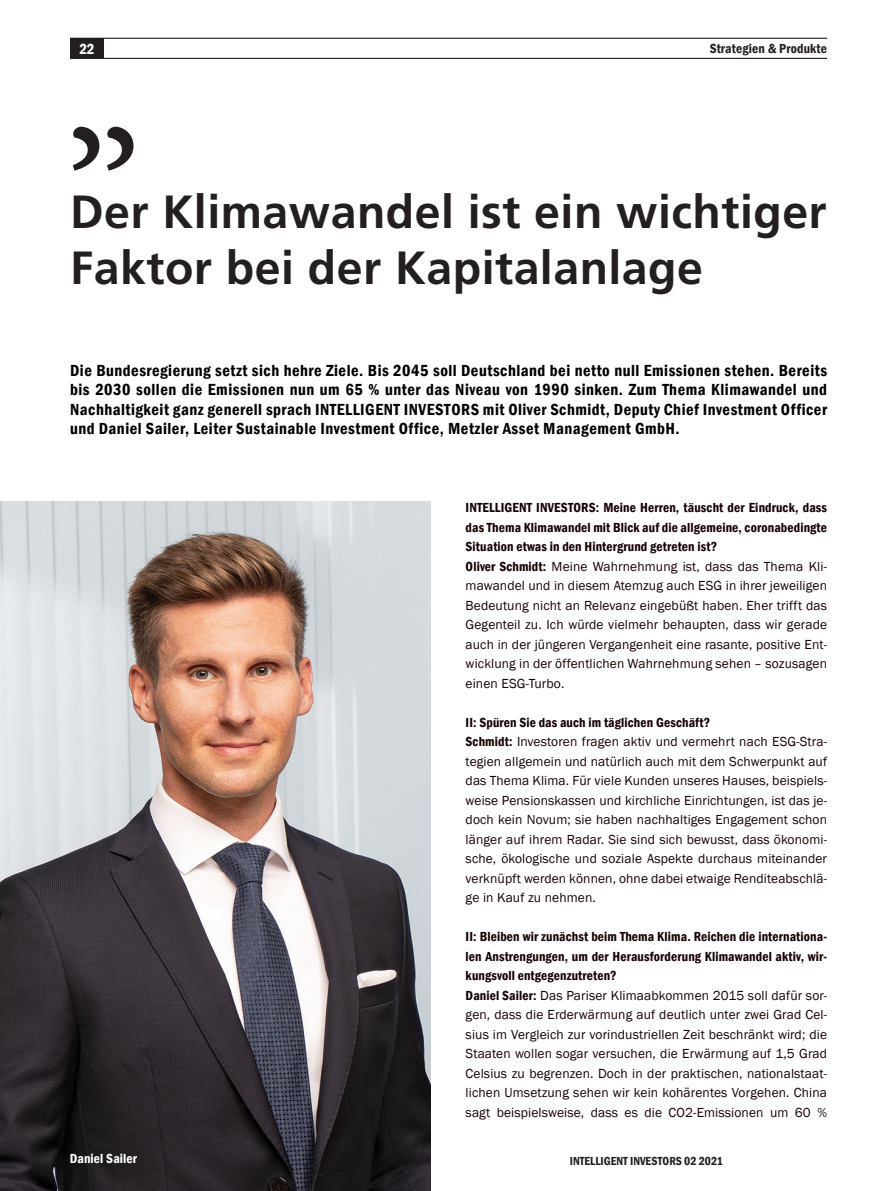
<style>
.page{position:relative;width:893px;height:1191px;background:#fff}
.page>*{position:absolute;margin:0;border:0;box-sizing:border-box;transform-origin:0 0}
.t1{font:184.5px "Minion Pro";color:#231f20}
.t2{font:700 46.5px/55.8px "Frutiger LT Pro";letter-spacing:.01em;color:#231f20}
.Fließtext_-_Standard{font:600 condensed 16.5px/19.5px "Franklin Gothic";letter-spacing:.03em;color:#000;text-align:justify}
.t3{font:600 condensed 15px "Franklin Gothic";color:#fff}
.Fließtext_-_Standard-2{font:13.5px/19.5px "Franklin Gothic";letter-spacing:.01em;color:#170000;text-align:justify}
.Fließtext_-_Standard-3{font:600 condensed 13.5px/19.5px "Franklin Gothic";letter-spacing:.01em;color:#170000;text-align:justify}
.t4{font:600 condensed 13.5px "Franklin Gothic";letter-spacing:.01em;color:#231f20}
.Fließtext_-_Standard-4{font:600 condensed 13.5px "Franklin Gothic";letter-spacing:.01em;color:#fff}
.t5{font:600 condensed 12px "Franklin Gothic";color:#231f20}
.s1{font-weight:600;font-stretch:condensed}
</style>
<div class="page">
<hr style="left:70px;top:38px;width:757px;height:1px;background:#231f20">
<hr style="left:70px;top:58px;width:757px;height:1px;background:#231f20">
<div style="left:70px;top:38px;width:34px;height:21px;background:#231f20"></div>
<img style="left:0;top:502px;width:431px;height:689px">
<p class="t3" style="left:79px;top:39px;width:17px">22</p>
<p class="t1" style="left:64px;top:-33px;width:81px">„</p>
<p class="t4" style="left:710px;top:40px;width:119px">Strategien &amp; Produkte</p>
<p class="t2" style="left:70px;top:184px;width:758px">Der Klimawandel ist ein wichtiger<br>Faktor bei der Kapitalanlage</p>
<p class="Fließtext_-_Standard" style="left:70px;top:360px;width:758px">Die Bundesregierung setzt sich hehre Ziele. Bis 2045 soll Deutschland bei netto null Emissionen stehen. Bereits bis 2030 sollen die Emissionen nun um 65 % unter das Niveau von 1990 sinken. Zum Thema Klimawandel und Nachhaltigkeit ganz generell sprach INTELLIGENT INVESTORS mit Oliver Schmidt, Deputy Chief Investment Officer und Daniel Sailer, Leiter Sustainable Investment Office, Metzler Asset Management GmbH.</p>
<p class="Fließtext_-_Standard-4" style="left:70px;top:1149px;width:69px">Daniel Sailer</p>
<p class="Fließtext_-_Standard-3" style="left:466px;top:497px;width:363px">INTELLIGENT INVESTORS: Meine Herren, täuscht der Eindruck, dass das Thema Klimawandel mit Blick auf die allgemeine, coronabedingte Situation etwas in den Hintergrund getreten ist?</p>
<p class="Fließtext_-_Standard-2" style="left:466px;top:556px;width:363px"><span class="s1">Oliver Schmidt:</span> Meine Wahrnehmung ist, dass das Thema Kli&shy;mawandel und in diesem Atemzug auch ESG in ihrer jeweiligen Bedeutung nicht an Relevanz eingebüßt haben. Eher trifft das Gegenteil zu. Ich würde vielmehr behaupten, dass wir gerade auch in der jüngeren Vergangenheit eine rasante, positive Ent&shy;wicklung in der öffentlichen Wahrnehmung sehen – sozusagen einen ESG-Turbo.</p>
<p class="Fließtext_-_Standard-3" style="left:466px;top:712px;width:246px">II: Spüren Sie das auch im täglichen Geschäft?</p>
<p class="Fließtext_-_Standard-2" style="left:466px;top:732px;width:363px"><span class="s1">Schmidt:</span> Investoren fragen aktiv und vermehrt nach ESG-Stra&shy;tegien allgemein und natürlich auch mit dem Schwerpunkt auf das Thema Klima. Für viele Kunden unseres Hauses, beispiels&shy;weise Pensionskassen und kirchliche Einrichtungen, ist das je&shy;doch kein Novum; sie haben nachhaltiges Engagement schon länger auf ihrem Radar. Sie sind sich bewusst, dass ökonomi&shy;sche, ökologische und soziale Aspekte durchaus miteinander verknüpft werden können, ohne dabei etwaige Renditeabschlä&shy;ge in Kauf zu nehmen.</p>
<p class="Fließtext_-_Standard-3" style="left:466px;top:926px;width:363px">II: Bleiben wir zunächst beim Thema Klima. Reichen die internationa&shy;len Anstrengungen, um der Herausforderung Klimawandel aktiv, wir&shy;kungsvoll entgegenzutreten?</p>
<p class="Fließtext_-_Standard-2" style="left:466px;top:985px;width:363px"><span class="s1">Daniel Sailer:</span> Das Pariser Klimaabkommen 2015 soll dafür sor&shy;gen, dass die Erderwärmung auf deutlich unter zwei Grad Cel&shy;sius im Vergleich zur vorindustriellen Zeit beschränkt wird; die Staaten wollen sogar versuchen, die Erwärmung auf 1,5 Grad Celsius zu begrenzen. Doch in der praktischen, nationalstaat&shy;lichen Umsetzung sehen wir kein kohärentes Vorgehen. China sagt beispielsweise, dass es die CO2-Emissionen um 60 %</p>
<p class="t5" style="left:570px;top:1152px;width:155px">INTELLIGENT INVESTORS 02 2021</p>
</div>
